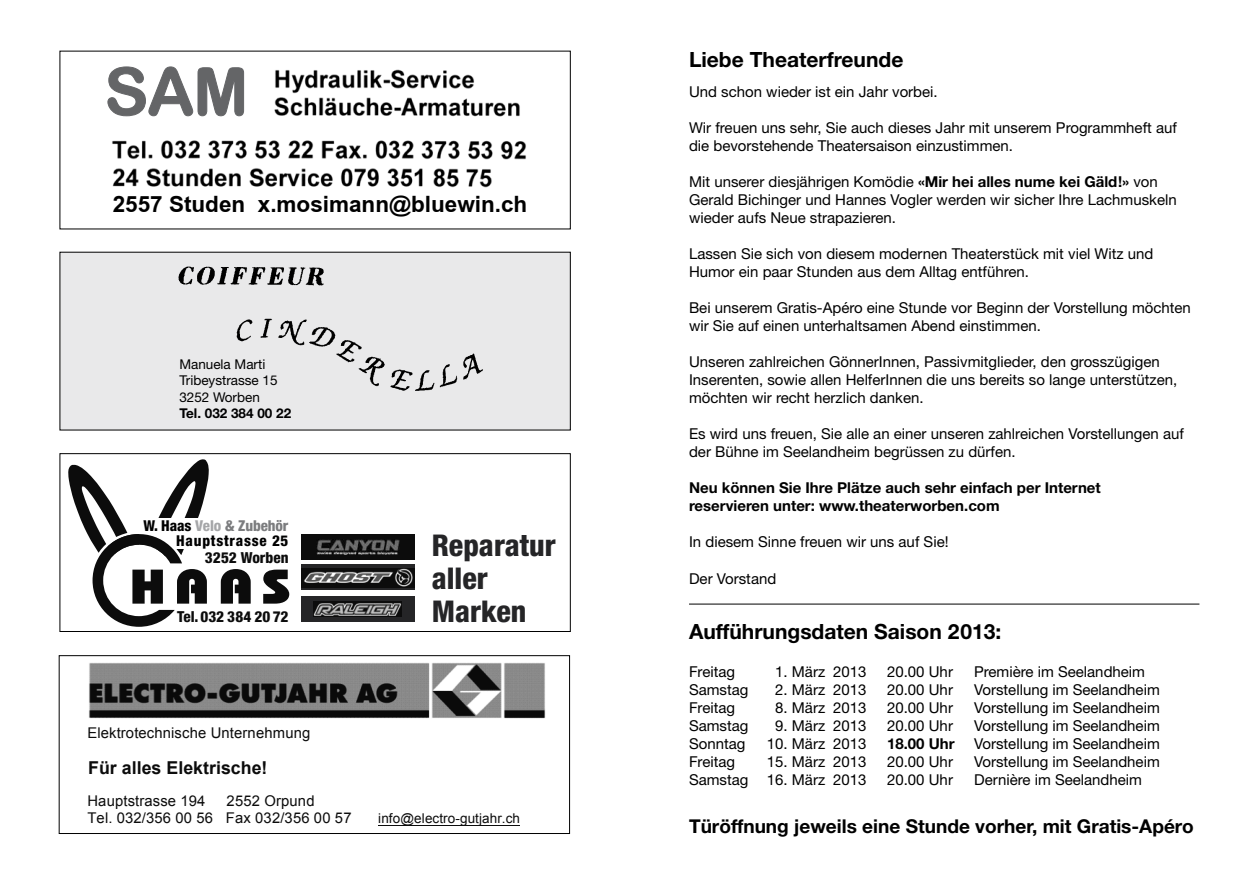
<style>
.page{position:relative;width:1259px;height:893px;background:#fff}
.page>*{position:absolute;margin:0;border:0;box-sizing:border-box;transform-origin:0 0}
.t1{font:800 48.6px "Bauhaus";color:#0c0c0c;scale:1.15 1}
.t2{font:800 condensed 30px/33px "Helvetica Neue";color:#252527}
.t3{font:700 22.5px "Arial";color:#000}
.t4{font:700 21px "Helvetica Neue";color:#000}
.t5{font:700 19.05px "Helvetica Neue";color:#000}
.t6{font:700 17.7px "Arial";color:#0c0c0c}
.t7{font:800 condensed 15.15px/18.3px "Helvetica Neue";color:#0c0c0c;text-align:right}
.t8{font:15px/18px "Helvetica Neue";color:#000}
.t9{font:700 15px/18px "Helvetica Neue";color:#000}
.t10{font:800 condensed 15px/14.9px "Helvetica Neue";letter-spacing:.015em;color:#000;text-align:right}
.t11{font:14.85px/17.4px "Arial";letter-spacing:.01em;color:#0c0c0c}
.t12{font:13.5px/16.2px "Helvetica Neue";color:#000}
.t13{font:13.5px "Arial";letter-spacing:.01em;color:#0c0c0c}
.t14{font:700 13.5px "Helvetica Neue";color:#000}
.s1{color:#a5a6a8}
.s2{color:#7b7c7e}
.s3{color:#8e8e8e}
.s4{color:#585858}
.s5{color:#525252}
.s6{font-weight:700}
</style>
<div class="page">
<hr style="left:689px;top:604px;width:510px;height:1px;background:#000">
<img style="left:112px;top:69px;width:414px;height:119px">
<img style="left:89px;top:663px;width:457px;height:56px">
<hr style="left:378px;top:825px;width:142px;height:1px;background:#0c0c0c">
<div style="left:59px;top:655px;width:511px;height:179px;border:1px solid #000"></div>
<div style="left:60px;top:252px;width:510px;height:178px;background:#e9e9ea"></div>
<img style="left:178px;top:266px;width:305px;height:125px">
<div style="left:60px;top:453px;width:511px;height:179px;border:1px solid #000"></div>
<svg style="left:301px;top:534px;width:114px;height:88px;background:#4d4d4d"></svg>
<div style="left:97px;top:61px;width:158px;height:65px;background:#fff"></div>
<svg style="left:107px;top:66px;width:137px;height:50px"></svg>
<svg style="left:68px;top:459px;width:141px;height:168px"></svg>
<h3 class="t3" style="left:113px;top:191px;width:416px">2557 Studen x.mosimann@bluewin.ch</h3>
<p class="t12" style="left:179px;top:356px;width:100px">Manuela Marti<br>Tribeystrasse 15<br>3252 Worben</p>
<p class="t14" style="left:179px;top:405px;width:113px">Tel. 032 384 00 22</p>
<p class="t10" style="left:144px;top:518px;width:146px">W. Haas <span class="s1">Velo</span> <span class="s2">&amp; Zubehör<br></span>Hauptstrasse 25</p>
<h1 class="t1" style="left:150px;top:558px;width:141px;rotate:48deg">HAAS</h1>
<p class="t7" style="left:144px;top:530px;width:146px">W. Haas <span class="s3">Velo</span> <span class="s4">&amp;</span> <span class="s5">Zub hör<br></span>3252 Worben</p>
<h1 class="t1" style="left:130px;top:558px;width:141px">HAAS</h1>
<p class="t7" style="left:177px;top:607px;width:113px">Tel. 032 384 20 72</p>
<h2 class="t2" style="left:432px;top:528px;width:126px">Reparatur aller<br>Marken</h2>
<p class="t11" style="left:87px;top:724px;width:224px">Elektrotechnische Unternehmung</p>
<p class="t6" style="left:88px;top:756px;width:181px">Für alles Elektrische!</p>
<p class="t11" style="left:87px;top:792px;width:120px">Hauptstrasse 194</p>
<h2 class="t2" style="left:350px;top:784px;width:58px;rotate:48deg">aller</h2>
<p class="t11" style="left:87px;top:792px;width:266px;text-indent:139px">2552 Orpund<br>Tel. 032/356 00 56 Fax 032/356 00 57</p>
<p class="t13" style="left:378px;top:810px;width:143px">info@electro-gutjahr.ch</p>
<h3 class="t4" style="left:689px;top:47px;width:216px">Liebe Theaterfreunde</h3>
<p class="t8" style="left:689px;top:83px;width:250px">Und schon wieder ist ein Jahr vorbei.</p>
<p class="t8" style="left:689px;top:119px;width:489px">Wir freuen uns sehr, Sie auch dieses Jahr mit unserem Programmheft auf die bevorstehende Theatersaison einzustimmen.</p>
<p class="t8" style="left:689px;top:173px;width:489px">Mit unserer diesjährigen Komödie <span class="s6">«Mir hei alles nume kei Gäld!»</span> von<br>Gerald Bichinger und Hannes Vogler werden wir sicher Ihre Lachmuskeln wieder aufs Neue strapazieren.</p>
<p class="t8" style="left:689px;top:245px;width:466px">Lassen Sie sich von diesem modernen Theaterstück mit viel Witz und<br>Humor ein paar Stunden aus dem Alltag entführen.</p>
<p class="t8" style="left:689px;top:299px;width:503px">Bei unserem Gratis-Apéro eine Stunde vor Beginn der Vorstellung möchten wir Sie auf einen unterhaltsamen Abend einstimmen.</p>
<p class="t8" style="left:689px;top:353px;width:490px">Unseren zahlreichen GönnerInnen, Passivmitglieder, den grosszügigen<br>Inserenten, sowie allen HelferInnen die uns bereits so lange unterstützen, möchten wir recht herzlich danken.</p>
<p class="t8" style="left:689px;top:425px;width:496px">Es wird uns freuen, Sie alle an einer unseren zahlreichen Vorstellungen auf der Bühne im Seelandheim begrüssen zu dürfen.</p>
<p class="t9" style="left:689px;top:479px;width:413px">Neu können Sie Ihre Plätze auch sehr einfach per Internet reservieren unter: www.theaterworben.com</p>
<p class="t8" style="left:689px;top:533px;width:261px">In diesem Sinne freuen wir uns auf Sie!</p>
<p class="t8" style="left:689px;top:569px;width:89px">Der Vorstand</p>
<h3 class="t4" style="left:689px;top:618px;width:314px">Aufführungsdaten Saison 2013:</h3>
<p class="t8" style="left:689px;top:662px;width:48px">Freitag</p>
<p class="t8" style="left:775px;top:662px;width:93px">1. März 2013</p>
<p class="t8" style="left:887px;top:662px;width:67px">20.00 Uhr</p>
<p class="t8" style="left:974px;top:662px;width:172px">Première im Seelandheim</p>
<p class="t8" style="left:689px;top:680px;width:61px">Samstag</p>
<p class="t8" style="left:775px;top:680px;width:93px">2. März 2013</p>
<p class="t8" style="left:887px;top:680px;width:67px">20.00 Uhr</p>
<p class="t8" style="left:974px;top:680px;width:187px">Vorstellung im Seelandheim</p>
<p class="t8" style="left:689px;top:698px;width:48px">Freitag</p>
<p class="t8" style="left:775px;top:698px;width:93px">8. März 2013</p>
<p class="t8" style="left:887px;top:698px;width:67px">20.00 Uhr</p>
<p class="t8" style="left:974px;top:698px;width:187px">Vorstellung im Seelandheim</p>
<p class="t8" style="left:689px;top:716px;width:61px">Samstag</p>
<p class="t8" style="left:775px;top:716px;width:93px">9. März 2013</p>
<p class="t8" style="left:887px;top:716px;width:67px">20.00 Uhr</p>
<p class="t8" style="left:974px;top:716px;width:187px">Vorstellung im Seelandheim</p>
<p class="t8" style="left:689px;top:734px;width:58px">Sonntag</p>
<p class="t8" style="left:767px;top:734px;width:101px">10. März 2013</p>
<p class="t9" style="left:887px;top:734px;width:69px">18.00 Uhr</p>
<p class="t8" style="left:974px;top:734px;width:187px">Vorstellung im Seelandheim</p>
<p class="t8" style="left:689px;top:752px;width:48px">Freitag</p>
<p class="t8" style="left:767px;top:752px;width:101px">15. März 2013</p>
<p class="t8" style="left:887px;top:752px;width:67px">20.00 Uhr</p>
<p class="t8" style="left:974px;top:752px;width:187px">Vorstellung im Seelandheim</p>
<p class="t8" style="left:689px;top:770px;width:179px">Samstag 16. März 2013</p>
<p class="t8" style="left:887px;top:770px;width:67px">20.00 Uhr</p>
<p class="t8" style="left:974px;top:770px;width:169px">Dernière im Seelandheim</p>
<p class="t5" style="left:689px;top:814px;width:506px">Türöffnung jeweils eine Stunde vorher, mit Gratis-Apéro</p>
</div>
